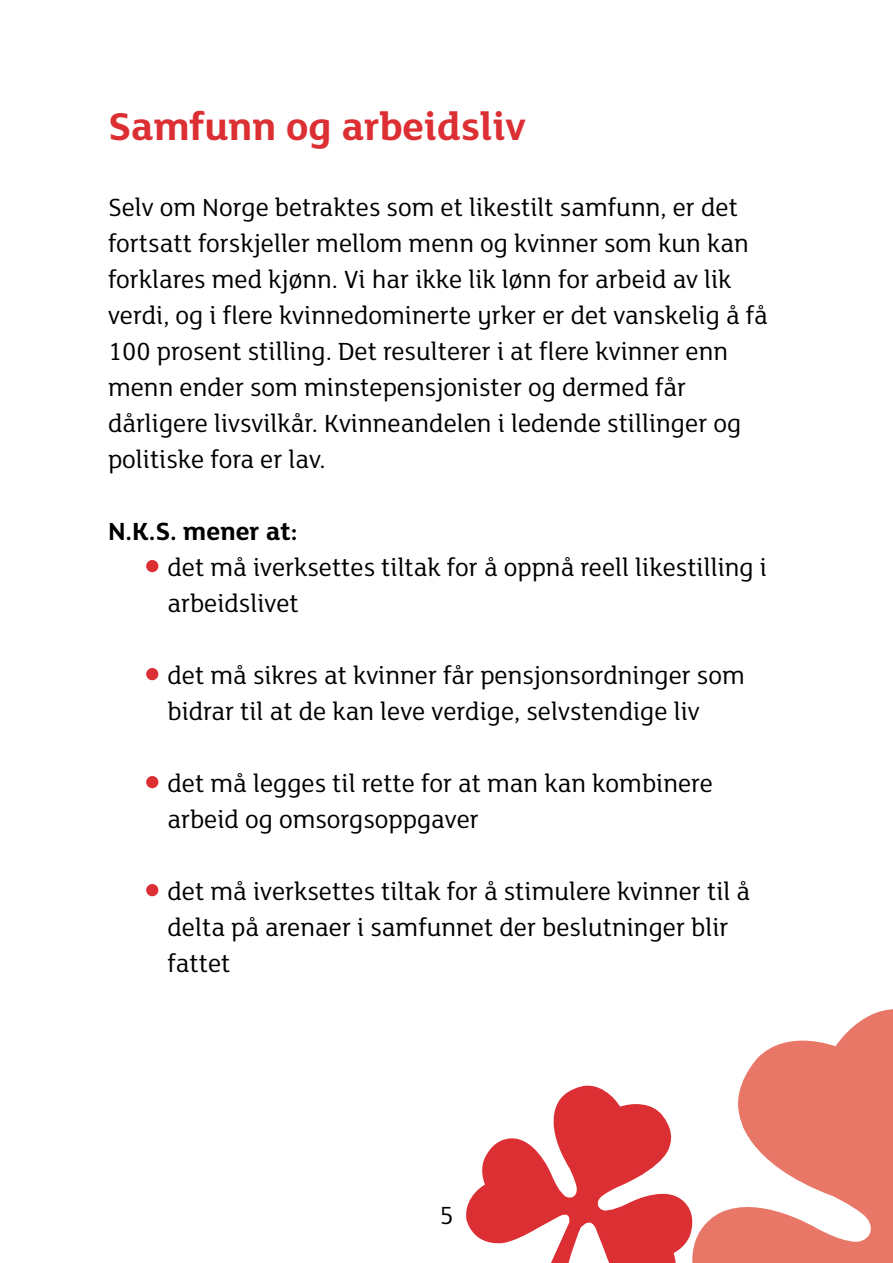
<style>
.page{position:relative;width:893px;height:1263px;background:#fff}
.page>*{position:absolute;margin:0;border:0;box-sizing:border-box;transform-origin:0 0}
.t1{font:700 42px "FS Lola";color:#dc2f34}
.t2{font:27px/36px "FS Lola";color:#000}
.t3{font:700 27px "FS Lola";color:#000}
.s1{font-size:60px;color:#dc2f34}
</style>
<div class="page">
<svg style="left:698px;top:1009px;width:195px;height:254px;fill:#e87767"></svg>
<svg style="left:466px;top:1085px;width:232px;height:178px"></svg>
<h1 class="t1" style="left:108px;top:97px;width:419px">Samfunn og arbeidsliv</h1>
<p class="t2" style="left:108px;top:188px;width:661px">Selv om Norge betraktes som et likestilt samfunn, er det fortsatt forskjeller mellom menn og kvinner som kun kan forklares med kjønn. Vi har ikke lik lønn for arbeid av lik verdi, og i flere kvinnedominerte yrker er det vanskelig å få 100 prosent stilling. Det resulterer i at flere kvinner enn menn ender som minstepensjonister og dermed får dårligere livsvilkår. Kvinneandelen i ledende stillinger og politiske fora er lav.</p>
<p class="t3" style="left:108px;top:513px;width:191px">N.K.S. mener at:</p>
<p class="t2" style="left:168px;top:548px;width:601px;text-indent:-26px"><span class="s1">•</span> det må iverksettes tiltak for å oppnå reell likestilling i arbeidslivet</p>
<p class="t2" style="left:168px;top:656px;width:579px;text-indent:-26px"><span class="s1">•</span> det må sikres at kvinner får pensjonsordninger som bidrar til at de kan leve verdige, selvstendige liv</p>
<p class="t2" style="left:168px;top:764px;width:547px;text-indent:-26px"><span class="s1">•</span> det må legges til rette for at man kan kombinere arbeid og omsorgsoppgaver</p>
<p class="t2" style="left:168px;top:872px;width:584px;text-indent:-26px"><span class="s1">•</span> det må iverksettes tiltak for å stimulere kvinner til å delta på arenaer i samfunnet der beslutninger blir fattet</p>
<p class="t2" style="left:439px;top:1196px;width:16px">5</p>
</div>
